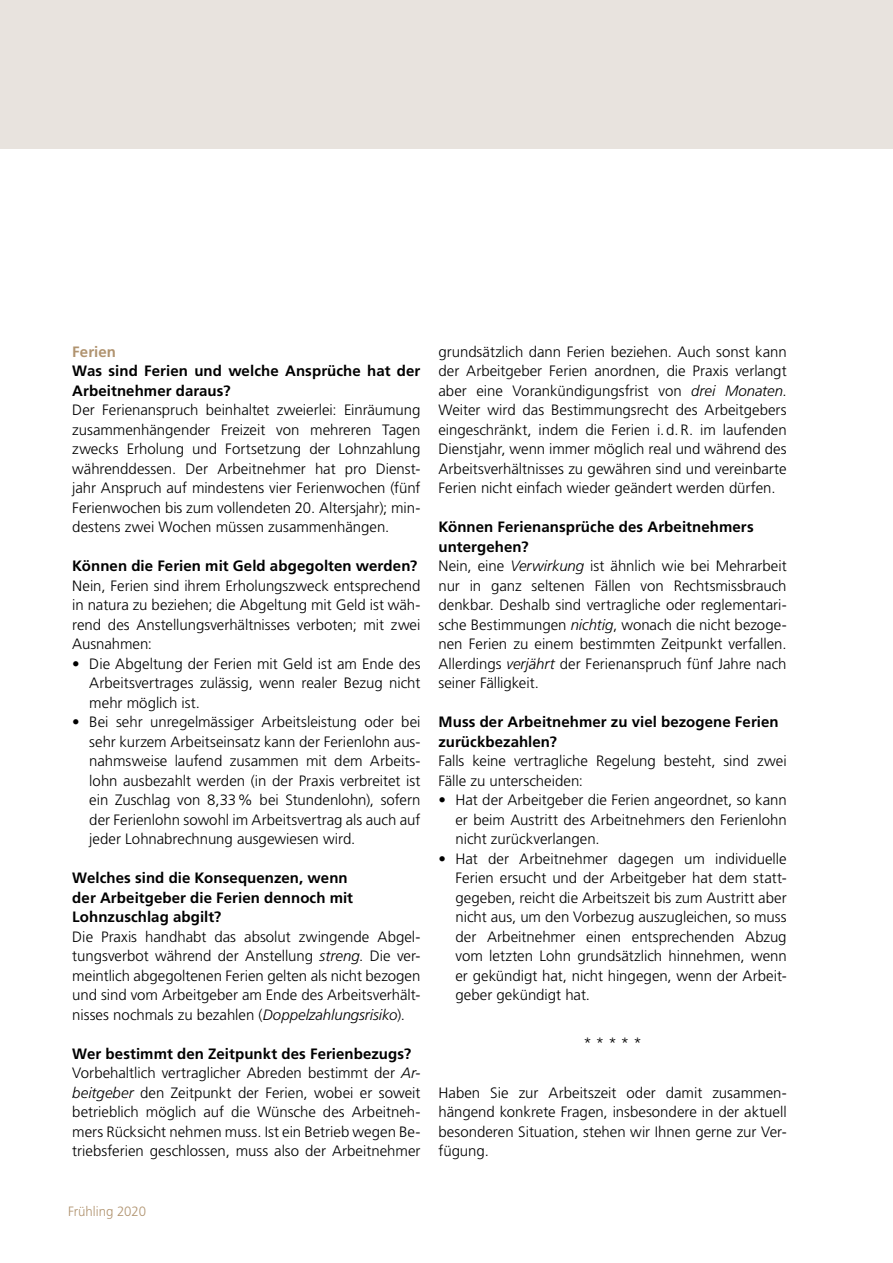
<style>
.page{position:relative;width:893px;height:1263px;background:#fff}
.page>*{position:absolute;margin:0;border:0;box-sizing:border-box;transform-origin:0 0}
.t1{font:300 15px/19.5px "Frutiger LT Std";color:#000;text-align:justify}
.t2{font:700 15px/19.5px "Frutiger LT Std";letter-spacing:.005em;color:#000}
.t3{font:700 15px "Frutiger LT Std";letter-spacing:.005em;color:#b0936f}
.t4{font:300 13.5px "Frutiger LT Std";letter-spacing:-.005em;color:#b0936f}
.s1{font-style:italic}
.s2{font-weight:700}
</style>
<div class="page">
<div style="left:0;top:0;width:893px;height:149px;background:#e8e3de"></div>
<p class="t3" style="left:72px;top:343px;width:45px">Ferien</p>
<p class="t2" style="left:72px;top:361px;width:350px">Was sind Ferien und welche Ansprüche hat der<br>Arbeitnehmer daraus?</p>
<p class="t1" style="left:72px;top:400px;width:350px">Der Ferienanspruch beinhaltet zweierlei: Einräumung zusammenhängender Freizeit von mehreren Tagen zwecks Erholung und Fortsetzung der Lohnzahlung währenddessen. Der Arbeitnehmer hat pro Dienst&shy;jahr Anspruch auf mindestens vier Ferienwochen (fünf Ferienwochen bis zum vollendeten 20. Altersjahr); min&shy;destens zwei Wochen müssen zusammenhängen.</p>
<p class="t2" style="left:72px;top:556px;width:346px">Können die Ferien mit Geld abgegolten werden?</p>
<p class="t1" style="left:72px;top:576px;width:350px">Nein, Ferien sind ihrem Erholungszweck entsprechend in natura zu beziehen; die Abgeltung mit Geld ist wäh&shy;rend des Anstellungsverhältnisses verboten; mit zwei Ausnahmen:</p>
<p class="t1" style="left:89px;top:654px;width:333px;text-indent:-17px">• Die Abgeltung der Ferien mit Geld ist am Ende des Arbeitsvertrages zulässig, wenn realer Bezug nicht mehr möglich ist.</p>
<p class="t1" style="left:89px;top:712px;width:333px;text-indent:-17px">• Bei sehr unregelmässiger Arbeitsleistung oder bei sehr kurzem Arbeitseinsatz kann der Ferienlohn aus&shy;nahmsweise laufend zusammen mit dem Arbeits&shy;lohn ausbezahlt werden (in der Praxis verbreitet ist ein Zuschlag von 8,33 % bei Stundenlohn), sofern der Ferienlohn sowohl im Arbeitsvertrag als auch auf jeder Lohnabrechnung ausgewiesen wird.</p>
<p class="t2" style="left:72px;top:868px;width:282px">Welches sind die Konsequenzen, wenn der Arbeitgeber die Ferien dennoch mit<br>Lohnzuschlag abgilt?</p>
<p class="t1" style="left:72px;top:927px;width:350px">Die Praxis handhabt das absolut zwingende Abgel&shy;tungsverbot während der Anstellung <span class="s1">streng</span>. Die ver&shy;meintlich abgegoltenen Ferien gelten als nicht bezogen und sind vom Arbeitgeber am Ende des Arbeitsverhält&shy;nisses nochmals zu bezahlen (<span class="s1">Doppelzahlungsrisiko</span>).</p>
<p class="t1" style="left:72px;top:1044px;width:350px;text-align:left"><span class="s2">Wer bestimmt den Zeitpunkt des Ferienbezugs?<br></span>Vorbehaltlich vertraglicher Abreden bestimmt der <span class="s1">Ar&shy;beitgeber</span> den Zeitpunkt der Ferien, wobei er soweit betrieblich möglich auf die Wünsche des Arbeitneh&shy;mers Rücksicht nehmen muss. Ist ein Betrieb wegen Be&shy;triebsferien geschlossen, muss also der Arbeitnehmer</p>
<p class="t4" style="left:68px;top:1202px;width:81px">Frühling 2020</p>
<p class="t1" style="left:438px;top:342px;width:350px">grundsätzlich dann Ferien beziehen. Auch sonst kann der Arbeitgeber Ferien anordnen, die Praxis verlangt aber eine Vorankündigungsfrist von <span class="s1">drei Monaten</span>.<br>Weiter wird das Bestimmungsrecht des Arbeitgebers eingeschränkt, indem die Ferien i. d. R. im laufenden Dienstjahr, wenn immer möglich real und während des Arbeitsverhältnisses zu gewähren sind und vereinbarte Ferien nicht einfach wieder geändert werden dürfen.</p>
<p class="t1" style="left:438px;top:517px;width:350px;text-align:left"><span class="s2">Können Ferienansprüche des Arbeitnehmers untergehen?<br></span>Nein, eine <span class="s1">Verwirkung</span> ist ähnlich wie bei Mehrarbeit nur in ganz seltenen Fällen von Rechtsmissbrauch denkbar. Deshalb sind vertragliche oder reglementari&shy;sche Bestimmungen <span class="s1">nichtig</span>, wonach die nicht bezoge&shy;nen Ferien zu einem bestimmten Zeitpunkt verfallen.<br>Allerdings <span class="s1">verjährt</span> der Ferienanspruch fünf Jahre nach seiner Fälligkeit.</p>
<p class="t2" style="left:438px;top:712px;width:342px">Muss der Arbeitnehmer zu viel bezogene Ferien zurückbezahlen?</p>
<p class="t1" style="left:438px;top:751px;width:350px">Falls keine vertragliche Regelung besteht, sind zwei<br>Fälle zu unterscheiden:</p>
<p class="t1" style="left:455px;top:790px;width:333px;text-indent:-17px">• Hat der Arbeitgeber die Ferien angeordnet, so kann er beim Austritt des Arbeitnehmers den Ferienlohn nicht zurückverlangen.</p>
<p class="t1" style="left:455px;top:849px;width:333px;text-indent:-17px">• Hat der Arbeitnehmer dagegen um individuelle Ferien ersucht und der Arbeitgeber hat dem statt&shy;gegeben, reicht die Arbeitszeit bis zum Austritt aber nicht aus, um den Vorbezug auszugleichen, so muss der Arbeitnehmer einen entsprechenden Abzug vom letzten Lohn grundsätzlich hinnehmen, wenn er gekündigt hat, nicht hingegen, wenn der Arbeit&shy;geber gekündigt hat.</p>
<p class="t1" style="left:583px;top:1033px;width:60px">* * * * *</p>
<p class="t1" style="left:438px;top:1083px;width:350px">Haben Sie zur Arbeitszeit oder damit zusammen&shy;hängend konkrete Fragen, insbesondere in der aktuell besonderen Situation, stehen wir Ihnen gerne zur Ver&shy;fügung.</p>
</div>
